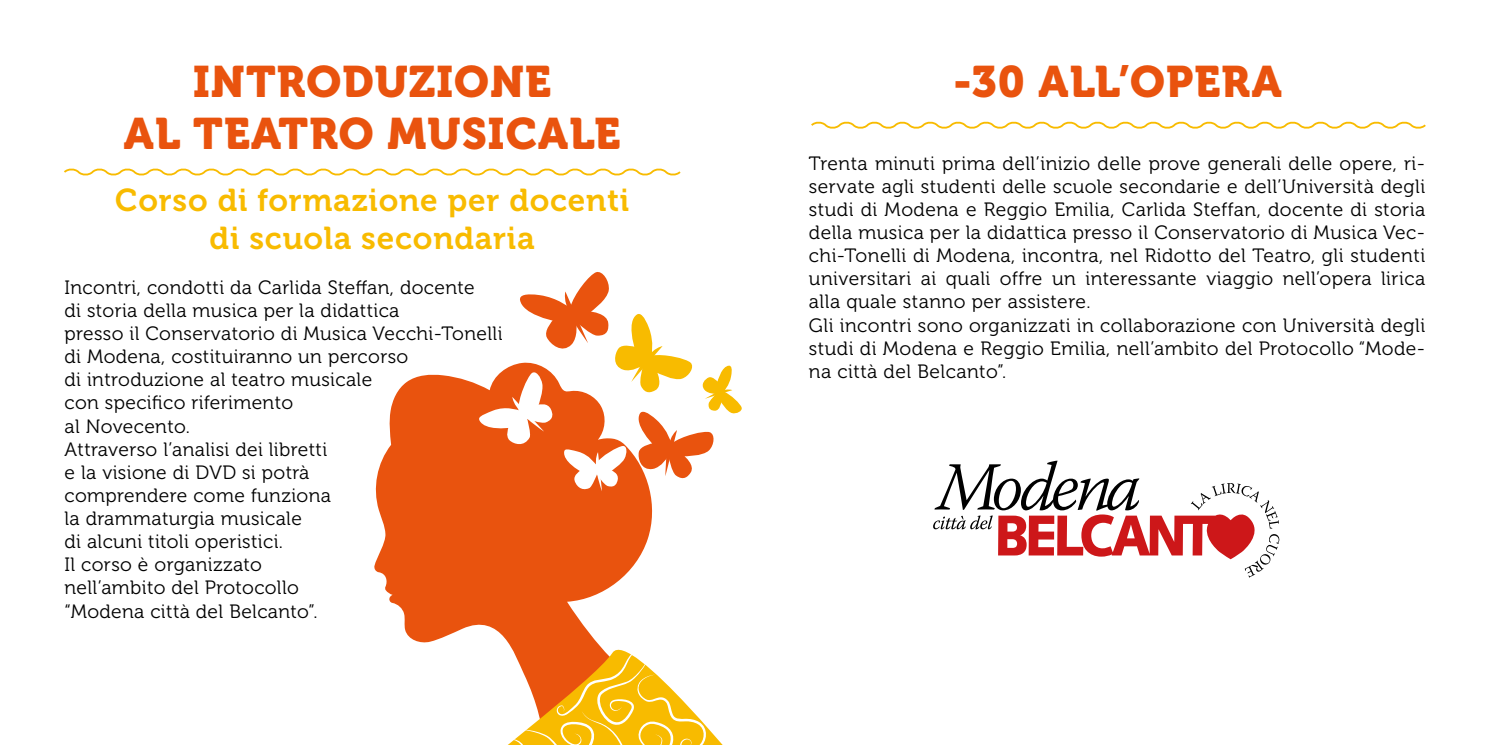
<style>
.page{position:relative;width:1489px;height:745px;background:#fff}
.page>*{position:absolute;margin:0;border:0;box-sizing:border-box;transform-origin:0 0}
.t1{font:43.75px/52.5px "Museo 900";letter-spacing:.025em;color:#e9530e;text-align:center}
.t2{font:31.5px/37.8px "Museo 700";letter-spacing:.025em;color:#f8bb00;text-align:center}
.t3{font:19.25px/23.1px "Museo 300";letter-spacing:.02em;color:#000}
</style>
<div class="page">
<svg style="left:64px;top:168px;width:617px;height:8px"></svg>
<svg style="left:811px;top:121px;width:615px;height:8px"></svg>
<svg style="left:933px;top:460px;width:346px;height:117px"></svg>
<svg style="left:374px;top:374px;width:279px;height:269px;fill:#e9530e"></svg>
<svg style="left:463px;top:627px;width:259px;height:117px"></svg>
<svg style="left:478px;top:272px;width:264px;height:219px"></svg>
<h1 class="t1" style="left:124px;top:56px;width:498px">INTRODUZIONE<br>AL TEATRO MUSICALE</h1>
<h2 class="t2" style="left:115px;top:182px;width:515px">Corso di formazione per docenti di scuola secondaria</h2>
<p class="t3" style="left:64px;top:276px;width:439px">Incontri, condotti da Carlida Steffan, docente<br>di storia della musica per la didattica<br>presso il Conservatorio di Musica Vecchi-Tonelli di Modena, costituiranno un percorso<br>di introduzione al teatro musicale<br>con specifico riferimento<br>al Novecento.<br>Attraverso l’analisi dei libretti<br>e la visione di DVD si potrà<br>comprendere come funziona<br>la drammaturgia musicale<br>di alcuni titoli operistici.<br>Il corso è organizzato<br>nell’ambito del Protocollo<br>“Modena città del Belcanto”.</p>
<h1 class="t1" style="left:953px;top:56px;width:330px">-30 ALL’OPERA</h1>
<p class="t3" style="left:809px;top:152px;width:617px">Trenta minuti prima dell’inizio delle prove generali delle opere, ri&shy;servate agli studenti delle scuole secondarie e dell’Università degli studi di Modena e Reggio Emilia, Carlida Steffan, docente di storia della musica per la didattica presso il Conservatorio di Musica Vec&shy;chi-Tonelli di Modena, incontra, nel Ridotto del Teatro, gli studenti universitari ai quali offre un interessante viaggio nell’opera lirica alla quale stanno per assistere.<br>Gli incontri sono organizzati in collaborazione con Università degli studi di Modena e Reggio Emilia, nell’ambito del Protocollo “Mode&shy;na città del Belcanto”.</p>
</div>
